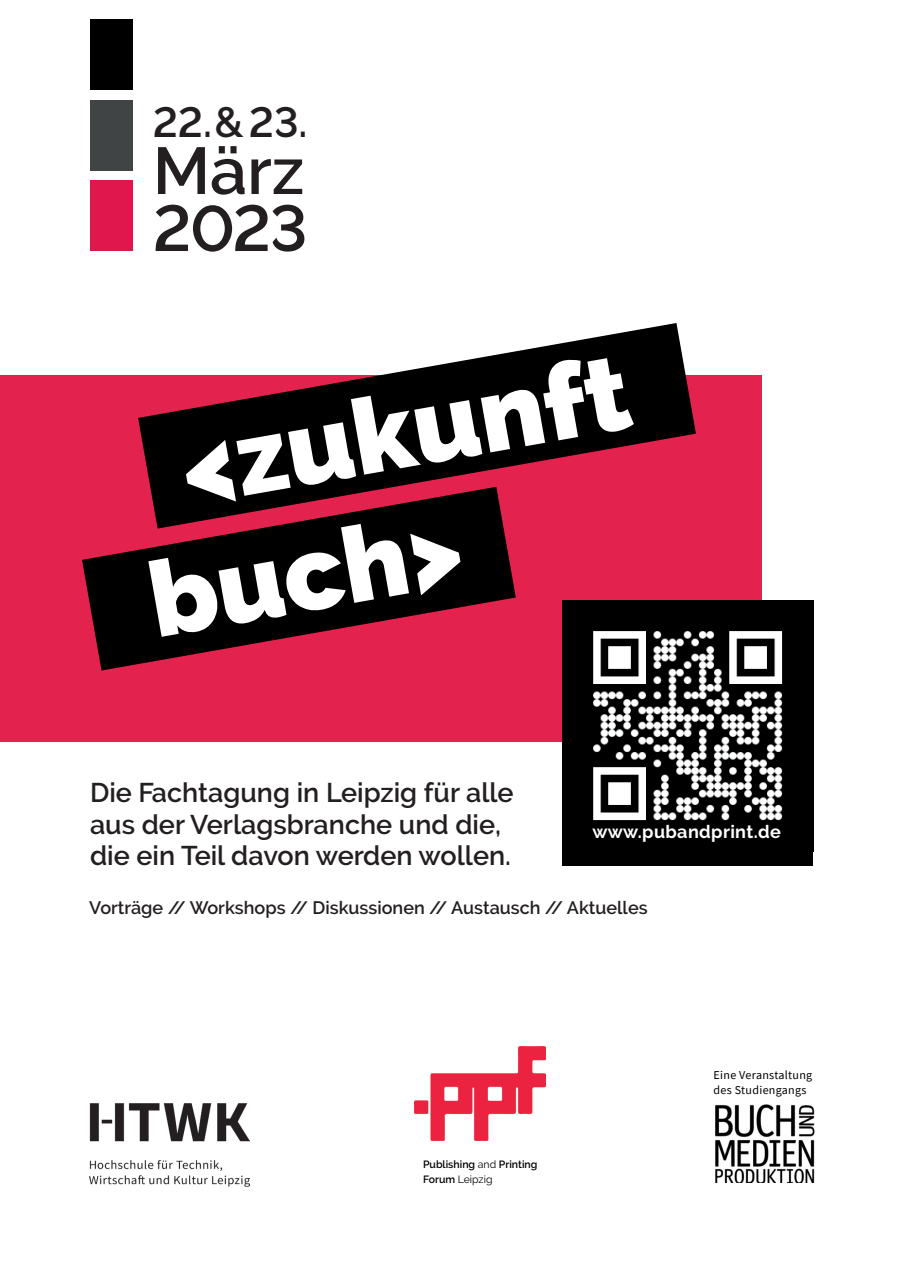
<style>
.page{position:relative;width:903px;height:1273px;background:#fff}
.page>*{position:absolute;margin:0;border:0;box-sizing:border-box;transform-origin:0 0}
.t1{font:900 105px/124.5px "Raleway";color:#fff}
.t2{font:600 66px "Raleway";color:#231f20}
.t3{font:600 64.5px "Raleway";color:#231f20}
.t4{font:600 42px "Raleway";color:#231f20}
.t5{font:600 27px/31.5px "Raleway";color:#231f20}
.t6{font:600 18px "Raleway";color:#231f20}
.t7{font:700 18px "Raleway";letter-spacing:.02em;color:#fff}
.t8{font:12px/15px "Source Sans Pro";letter-spacing:.025em;color:#000}
.t9{font:600 10.5px/15px "Raleway";color:#000}
.s1{font-weight:400}
</style>
<div class="page">
<div style="left:0;top:375px;width:762px;height:367px;background:#e3224d"></div>
<div style="left:562px;top:600px;width:251px;height:266px;background:#000"></div>
<img style="left:593px;top:631px;width:190px;height:190px">
<img style="left:415px;top:1046px;width:131px;height:95px">
<img style="left:90px;top:1103px;width:160px;height:83px">
<div style="left:90px;top:180px;width:43px;height:71px;background:#df174c"></div>
<div style="left:90px;top:100px;width:43px;height:70px;background:#404445"></div>
<div style="left:90px;top:19px;width:43px;height:71px;background:#000001"></div>
<svg style="left:138px;top:323px;width:558px;height:164px;fill:#000"></svg>
<svg style="left:82px;top:487px;width:434px;height:183px;fill:#000"></svg>
<img style="left:715px;top:1104px;width:99px;height:79px">
<h3 class="t4" style="left:153px;top:98px;width:156px">22.&amp;23.</h3>
<h2 class="t2" style="left:153px;top:147px;width:153px">März</h2>
<h3 class="t3" style="left:153px;top:191px;width:156px">2023</h3>
<h1 class="t1" style="left:118px;top:418px;width:509px;text-indent:54px;rotate:-10deg">&lt;zukunft buch&gt;</h1>
<p class="t5" style="left:90px;top:780px;width:425px">Die Fachtagung in Leipzig für alle aus der Verlagsbranche und die, die ein Teil davon werden wollen.</p>
<p class="t6" style="left:89px;top:901px;width:560px">Vorträge // Workshops // Diskussionen // Austausch // Aktuelles</p>
<p class="t7" style="left:592px;top:821px;width:190px">www.pubandprint.de</p>
<p class="t9" style="left:423px;top:1158px;width:116px">Publishing <span class="s1">and</span> Printing<br>Forum <span class="s1">Leipzig</span></p>
<p class="t8" style="left:713px;top:1066px;width:100px">Eine Veranstaltung des Studiengangs</p>
</div>
